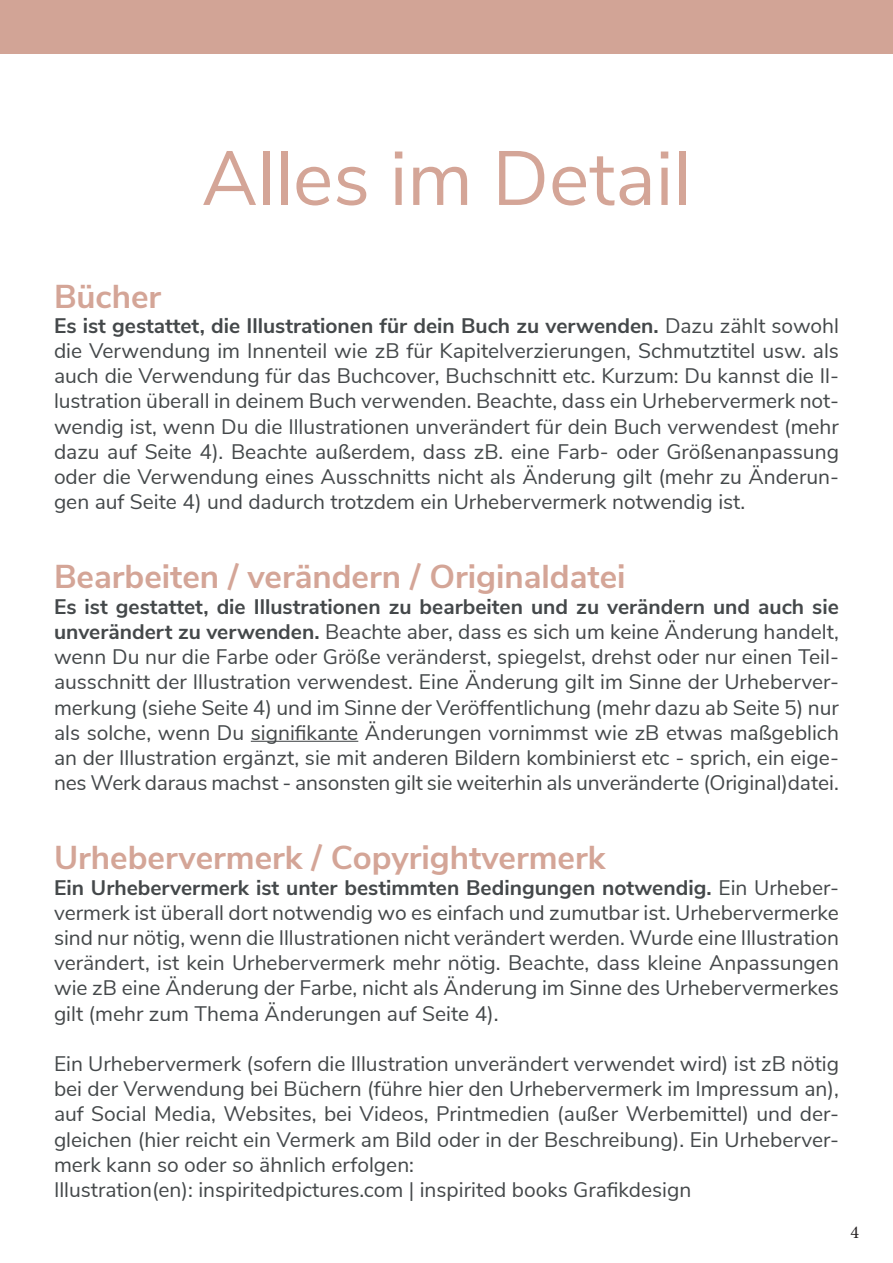
<style>
.page{position:relative;width:893px;height:1263px;background:#fff}
.page>*{position:absolute;margin:0;border:0;box-sizing:border-box;transform-origin:0 0}
.t1{font:76.5px "Nunito Sans";color:#d4a597}
.t2{font:700 33px "Nunito Sans";color:#d4a597}
.t3{font:21px/25.2px "Nunito Sans";color:#44484a;text-align:justify}
.t4{font:18px "Minion Pro";color:#231f20}
.s1{font-weight:700}
</style>
<div class="page">
<div style="left:0;top:0;width:893px;height:53px;background:#d2a496"></div>
<hr style="left:251px;top:741px;width:107px;height:1px;background:#44484a">
<h1 class="t1" style="left:202px;top:123px;width:491px">Alles im Detail</h1>
<h2 class="t2" style="left:54px;top:272px;width:109px">Bücher</h2>
<p class="t3" style="left:54px;top:312px;width:786px"><span class="s1">Es ist gestattet, die Illustrationen für dein Buch zu verwenden.</span> Dazu zählt sowohl die Verwendung im Innenteil wie zB für Kapitelverzierungen, Schmutztitel usw. als auch die Verwendung für das Buchcover, Buchschnitt etc. Kurzum: Du kannst die Il&shy;lustration überall in deinem Buch verwenden. Beachte, dass ein Urhebervermerk not&shy;wendig ist, wenn Du die Illustrationen unverändert für dein Buch verwendest (mehr dazu auf Seite 4). Beachte außerdem, dass zB. eine Farb- oder Größenanpassung oder die Verwendung eines Ausschnitts nicht als Änderung gilt (mehr zu Änderun&shy;gen auf Seite 4) und dadurch trotzdem ein Urhebervermerk notwendig ist.</p>
<h2 class="t2" style="left:54px;top:553px;width:573px">Bearbeiten / verändern / Originaldatei</h2>
<p class="t3" style="left:54px;top:592px;width:786px"><span class="s1">Es ist gestattet, die Illustrationen zu bearbeiten und zu verändern und auch sie unverändert zu verwenden.</span> Beachte aber, dass es sich um keine Änderung handelt, wenn Du nur die Farbe oder Größe veränderst, spiegelst, drehst oder nur einen Teil&shy;ausschnitt der Illustration verwendest. Eine Änderung gilt im Sinne der Urheberver&shy;merkung (siehe Seite 4) und im Sinne der Veröffentlichung (mehr dazu ab Seite 5) nur als solche, wenn Du signifikante Änderungen vornimmst wie zB etwas maßgeblich an der Illustration ergänzt, sie mit anderen Bildern kombinierst etc - sprich, ein eige&shy;nes Werk daraus machst - ansonsten gilt sie weiterhin als unveränderte (Original)datei.</p>
<h2 class="t2" style="left:54px;top:834px;width:553px">Urhebervermerk / Copyrightvermerk</h2>
<p class="t3" style="left:54px;top:873px;width:786px"><span class="s1">Ein Urhebervermerk ist unter bestimmten Bedingungen notwendig.</span> Ein Urheber&shy;vermerk ist überall dort notwendig wo es einfach und zumutbar ist. Urhebervermerke sind nur nötig, wenn die Illustrationen nicht verändert werden. Wurde eine Illustration verändert, ist kein Urhebervermerk mehr nötig. Beachte, dass kleine Anpassungen wie zB eine Änderung der Farbe, nicht als Änderung im Sinne des Urhebervermerkes gilt (mehr zum Thema Änderungen auf Seite 4).</p>
<p class="t3" style="left:54px;top:1050px;width:786px;text-align:left">Ein Urhebervermerk (sofern die Illustration unverändert verwendet wird) ist zB nötig bei der Verwendung bei Büchern (führe hier den Urhebervermerk im Impressum an), auf Social Media, Websites, bei Videos, Printmedien (außer Werbemittel) und der&shy;gleichen (hier reicht ein Vermerk am Bild oder in der Beschreibung). Ein Urheberver&shy;merk kann so oder so ähnlich erfolgen:<br>Illustration(en): inspiritedpictures.com | inspirited books Grafikdesign</p>
<p class="t4" style="left:850px;top:1220px;width:10px">4</p>
</div>
